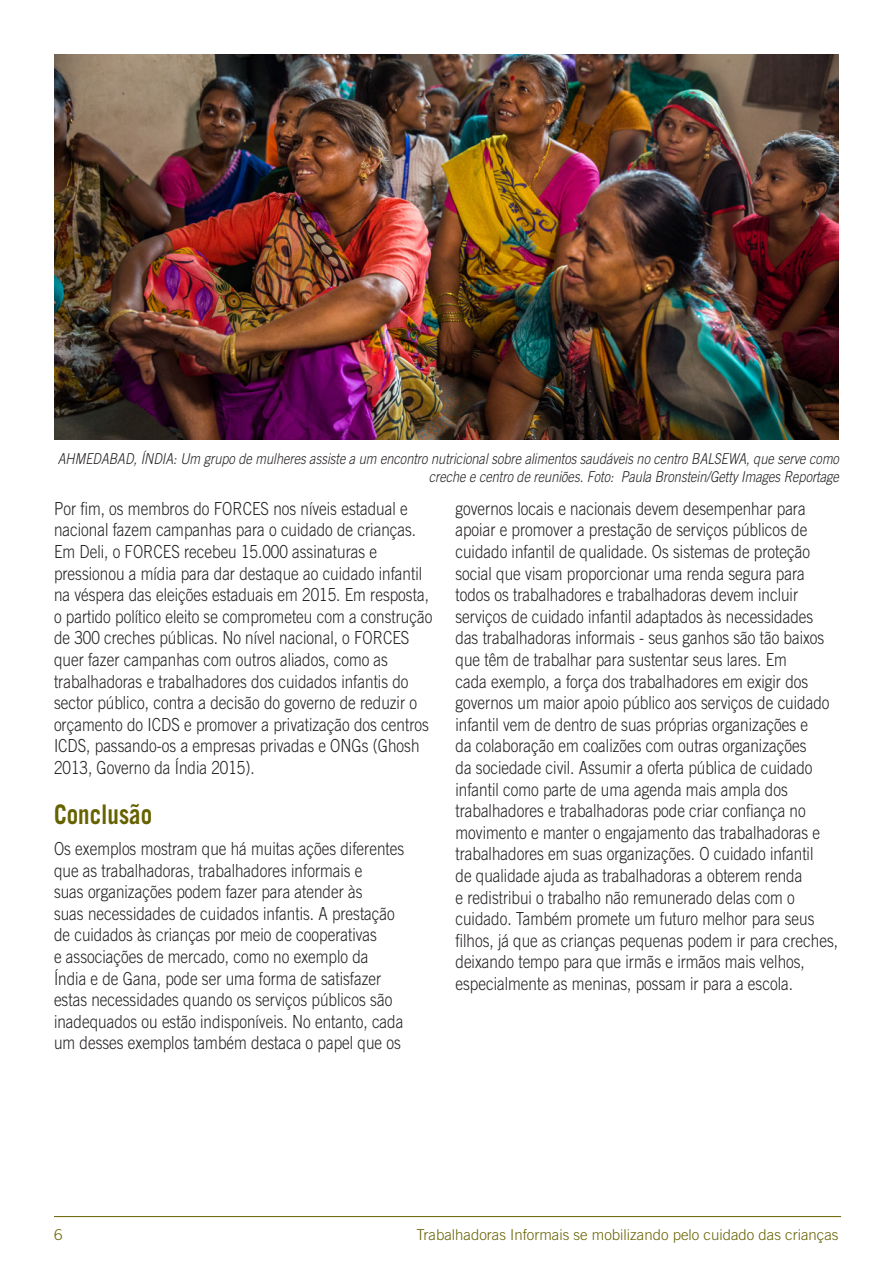
<style>
.page{position:relative;width:893px;height:1263px;background:#fff}
.page>*{position:absolute;margin:0;border:0;box-sizing:border-box;transform-origin:0 0}
.t1{font:700 27px "Trade Gothic";color:#676200;scale:.85 1}
.t2{font:300 18px/21.6px "Trade Gothic";color:#231f20;scale:.85 1}
.t3{font:italic 300 15px/18px "Trade Gothic";color:#231f20;text-align:right;scale:.85 1}
.t4{font:300 15px "Trade Gothic";color:#676200}
</style>
<div class="page">
<hr style="left:54px;top:1216px;width:787px;height:1px;background:#676200">
<img style="left:54px;top:54px;width:785px;height:385px">
<p class="t3" style="left:58px;top:451px;width:920px">AHMEDABAD, ÍNDIA: Um grupo de mulheres assiste a um encontro nutricional sobre alimentos saudáveis no centro BALSEWA, que serve como creche e centro de reuniões. Foto: Paula Bronstein/Getty Images Reportage</p>
<p class="t2" style="left:54px;top:499px;width:447px">Por fim, os membros do FORCES nos níveis estadual e nacional fazem campanhas para o cuidado de crianças.<br>Em Deli, o FORCES recebeu 15.000 assinaturas e pressionou a mídia para dar destaque ao cuidado infantil na véspera das eleições estaduais em 2015. Em resposta, o partido político eleito se comprometeu com a construção de 300 creches públicas. No nível nacional, o FORCES quer fazer campanhas com outros aliados, como as trabalhadoras e trabalhadores dos cuidados infantis do sector público, contra a decisão do governo de reduzir o orçamento do ICDS e promover a privatização dos centros ICDS, passando-os a empresas privadas e ONGs (Ghosh 2013, Governo da Índia 2015).</p>
<h1 class="t1" style="left:54px;top:804px;width:117px">Conclusão</h1>
<p class="t2" style="left:54px;top:839px;width:414px">Os exemplos mostram que há muitas ações diferentes que as trabalhadoras, trabalhadores informais e<br>suas organizações podem fazer para atender às<br>suas necessidades de cuidados infantis. A prestação de cuidados às crianças por meio de cooperativas<br>e associações de mercado, como no exemplo da Índia e de Gana, pode ser uma forma de satisfazer estas necessidades quando os serviços públicos são inadequados ou estão indisponíveis. No entanto, cada um desses exemplos também destaca o papel que os</p>
<p class="t2" style="left:455px;top:499px;width:452px">governos locais e nacionais devem desempenhar para apoiar e promover a prestação de serviços públicos de cuidado infantil de qualidade. Os sistemas de proteção social que visam proporcionar uma renda segura para todos os trabalhadores e trabalhadoras devem incluir serviços de cuidado infantil adaptados às necessidades das trabalhadoras informais - seus ganhos são tão baixos que têm de trabalhar para sustentar seus lares. Em<br>cada exemplo, a força dos trabalhadores em exigir dos governos um maior apoio público aos serviços de cuidado infantil vem de dentro de suas próprias organizações e<br>da colaboração em coalizões com outras organizações<br>da sociedade civil. Assumir a oferta pública de cuidado infantil como parte de uma agenda mais ampla dos trabalhadores e trabalhadoras pode criar confiança no movimento e manter o engajamento das trabalhadoras e trabalhadores em suas organizações. O cuidado infantil<br>de qualidade ajuda as trabalhadoras a obterem renda<br>e redistribui o trabalho não remunerado delas com o cuidado. Também promete um futuro melhor para seus filhos, já que as crianças pequenas podem ir para creches, deixando tempo para que irmãs e irmãos mais velhos, especialmente as meninas, possam ir para a escola.</p>
<p class="t4" style="left:54px;top:1228px;width:10px">6</p>
<p class="t4" style="left:417px;top:1228px;width:423px">Trabalhadoras Informais se mobilizando pelo cuidado das crianças</p>
</div>
